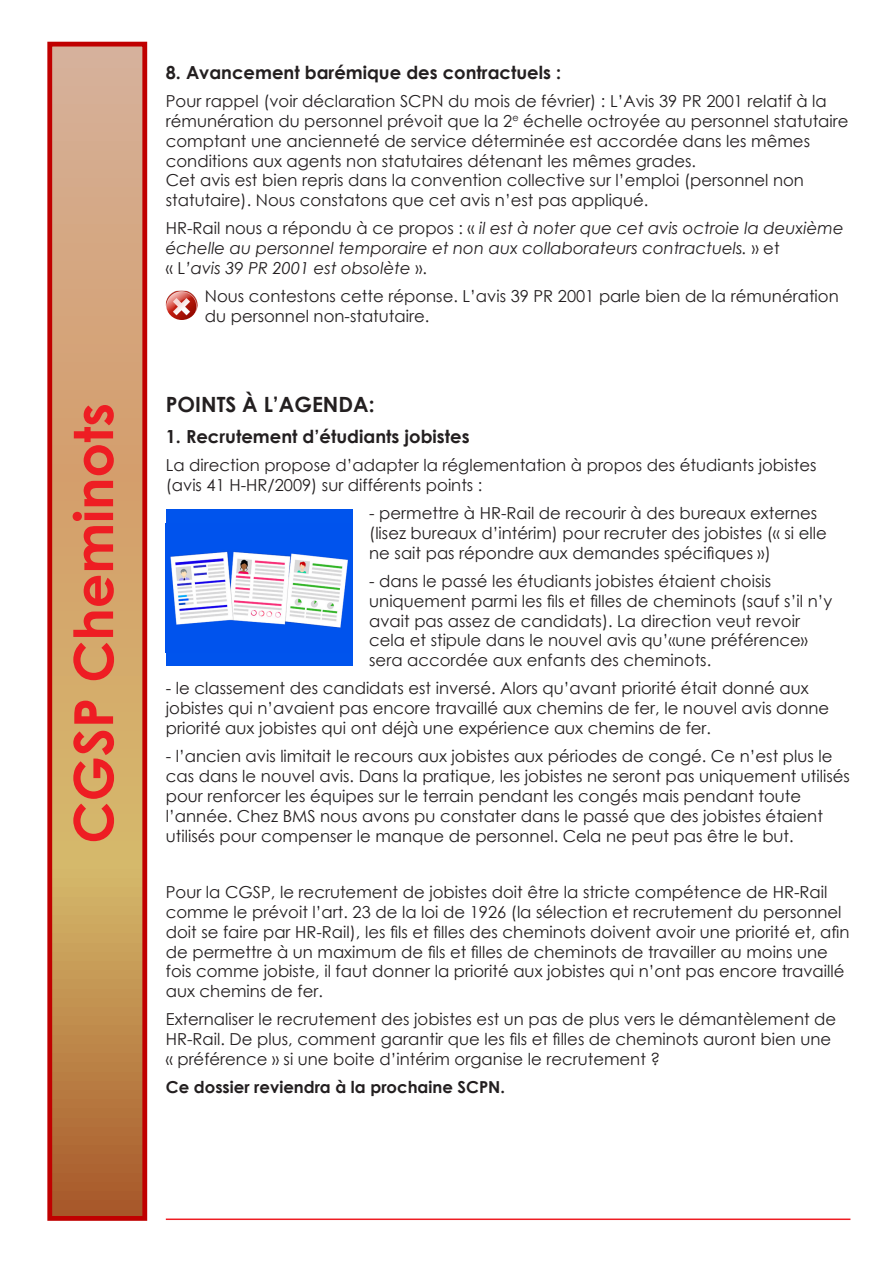
<style>
.page{position:relative;width:893px;height:1263px;background:#fff}
.page>*{position:absolute;margin:0;border:0;box-sizing:border-box;transform-origin:0 0}
.t1{font:700 54px "Century Gothic";color:#ee1d23}
.t2{font:700 21px "Century Gothic";color:#231f20}
.t3{font:700 18px "Century Gothic";color:#231f20}
.t4{font:16.5px/19.8px "Century Gothic";color:#231f20}
.t5{font:italic 16.5px/19.8px "Century Gothic";color:#231f20}
.t6{font:700 16.5px "Century Gothic";color:#231f20}
.s1{font-style:normal}
</style>
<div class="page">
<svg style="left:53px;top:48px;width:88px;height:1167px;background:#cd9f69"></svg>
<div style="left:47px;top:42px;width:100px;height:1179px;border:5px solid #c00000"></div>
<hr style="left:166px;top:1218px;width:684px;height:2px;background:#ee1d23">
<div style="left:166px;top:509px;width:186px;height:156px;background:#0054ed"></div>
<img style="left:170px;top:551px;width:178px;height:77px">
<img style="left:166px;top:291px;width:32px;height:29px">
<h1 class="t1" style="left:52px;top:844px;width:442px;rotate:-90deg">CGSP Cheminots</h1>
<p class="t3" style="left:166px;top:59px;width:397px">8. Avancement barémique des contractuels :</p>
<p class="t4" style="left:166px;top:91px;width:684px">Pour rappel (voir déclaration SCPN du mois de février) : L’Avis 39 PR 2001 relatif à la rémunération du personnel prévoit que la 2<sup>e</sup> échelle octroyée au personnel statutaire comptant une ancienneté de service déterminée est accordée dans les mêmes conditions aux agents non statutaires détenant les mêmes grades.<br>Cet avis est bien repris dans la convention collective sur l’emploi (personnel non statutaire). Nous constatons que cet avis n’est pas appliqué.</p>
<p class="t5" style="left:166px;top:218px;width:679px"><span class="s1">HR-Rail nous a répondu à ce propos : «</span> il est à noter que cet avis octroie la deuxième échelle au personnel temporaire et non aux collaborateurs contractuels. <span class="s1">» et<br>« L</span>’avis 39 PR 2001 est obsolète <span class="s1">».</span></p>
<p class="t4" style="left:205px;top:286px;width:635px">Nous contestons cette réponse. L’avis 39 PR 2001 parle bien de la rémunération du personnel non-statutaire.</p>
<p class="t2" style="left:166px;top:389px;width:210px">POINTS À L’AGENDA:</p>
<p class="t3" style="left:166px;top:422px;width:305px">1. Recrutement d’étudiants jobistes</p>
<p class="t4" style="left:166px;top:455px;width:652px">La direction propose d’adapter la réglementation à propos des étudiants jobistes (avis 41 H-HR/2009) sur différents points :</p>
<p class="t4" style="left:369px;top:503px;width:459px">- permettre à HR-Rail de recourir à des bureaux externes (lisez bureaux d’intérim) pour recruter des jobistes (« si elle ne sait pas répondre aux demandes spécifiques »)</p>
<p class="t4" style="left:369px;top:571px;width:465px">- dans le passé les étudiants jobistes étaient choisis uniquement parmi les fils et filles de cheminots (sauf s’il n’y avait pas assez de candidats). La direction veut revoir cela et stipule dans le nouvel avis qu’«une préférence» sera accordée aux enfants des cheminots.</p>
<p class="t4" style="left:166px;top:678px;width:665px">- le classement des candidats est inversé. Alors qu’avant priorité était donné aux jobistes qui n’avaient pas encore travaillé aux chemins de fer, le nouvel avis donne priorité aux jobistes qui ont déjà une expérience aux chemins de fer.</p>
<p class="t4" style="left:166px;top:746px;width:686px">- l’ancien avis limitait le recours aux jobistes aux périodes de congé. Ce n’est plus le cas dans le nouvel avis. Dans la pratique, les jobistes ne seront pas uniquement utilisés pour renforcer les équipes sur le terrain pendant les congés mais pendant toute l’année. Chez BMS nous avons pu constater dans le passé que des jobistes étaient utilisés pour compenser le manque de personnel. Cela ne peut pas être le but.</p>
<p class="t4" style="left:166px;top:882px;width:685px">Pour la CGSP, le recrutement de jobistes doit être la stricte compétence de HR-Rail comme le prévoit l’art. 23 de la loi de 1926 (la sélection et recrutement du personnel doit se faire par HR-Rail), les fils et filles des cheminots doivent avoir une priorité et, afin de permettre à un maximum de fils et filles de cheminots de travailler au moins une fois comme jobiste, il faut donner la priorité aux jobistes qui n’ont pas encore travaillé aux chemins de fer.</p>
<p class="t4" style="left:166px;top:1009px;width:672px">Externaliser le recrutement des jobistes est un pas de plus vers le démantèlement de<br>HR-Rail. De plus, comment garantir que les fils et filles de cheminots auront bien une « préférence » si une boite d’intérim organise le recrutement ?</p>
<p class="t6" style="left:166px;top:1075px;width:341px">Ce dossier reviendra à la prochaine SCPN.</p>
</div>
